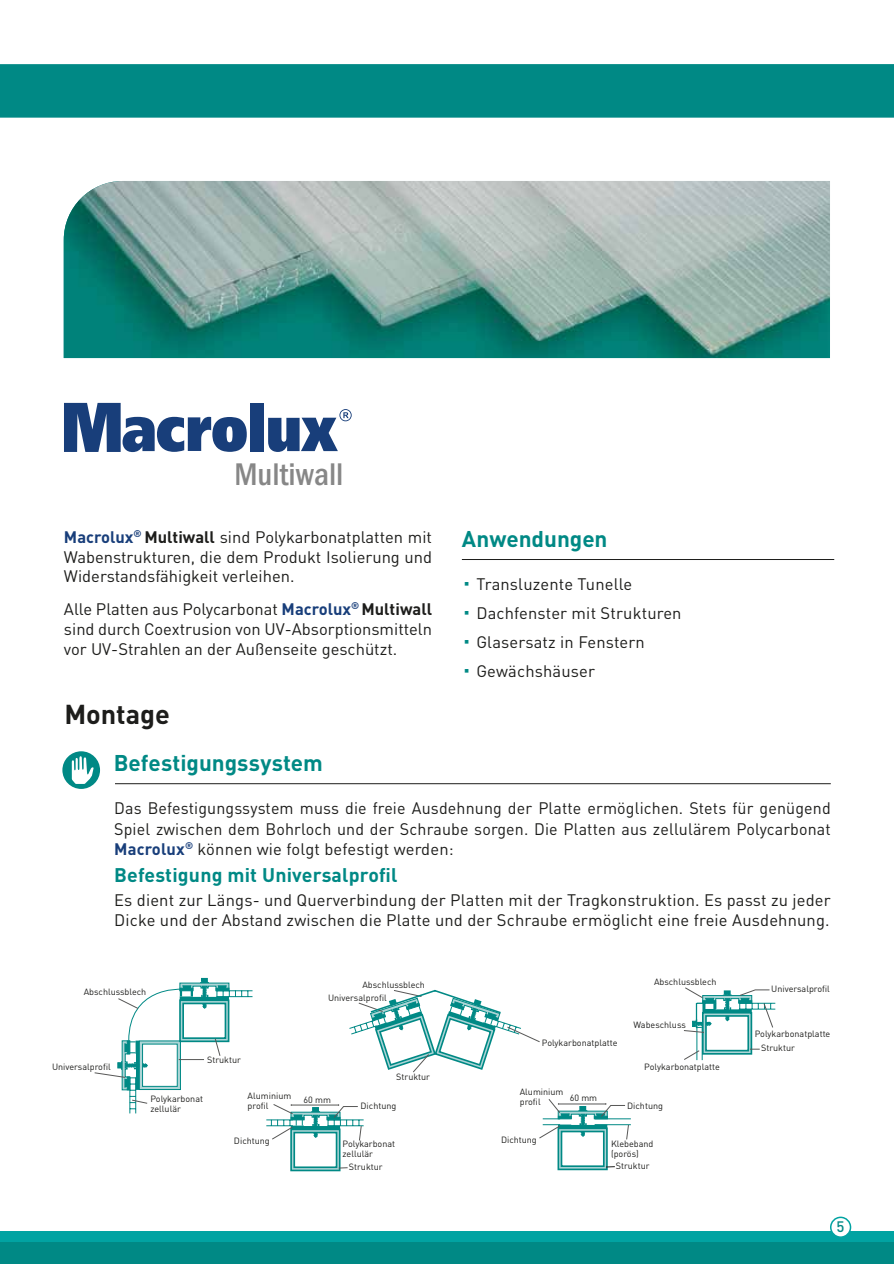
<style>
.page{position:relative;width:894px;height:1264px;background:#fff}
.page>*{position:absolute;margin:0;border:0;box-sizing:border-box;transform-origin:0 0}
.t1{font:500 condensed 32.4px "ITC Franklin Gothic Std";color:#878787}
.t2{font:700 27px "DIN Pro";letter-spacing:-.005em;color:#1d1d1b}
.t3{font:700 22.5px "DIN Pro";color:#008985}
.t4{font:700 19.5px "DIN Pro";letter-spacing:.01em;color:#008985}
.t5{font:16.5px/19.8px "DIN Pro";letter-spacing:.01em;color:#1d1d1b;text-align:justify}
.t6{font:500 15px "DIN Pro";color:#008985}
.t7{font:9px/9.8px "DIN Pro";color:#1d1d1b}
.s1{font-weight:700;color:#183e7a}
.s2{font-weight:700}
.s3{font-family:"Arial Unicode MS";color:#008985}
</style>
<div class="page">
<hr style="left:461px;top:559px;width:373px;height:1px;background:#1d1d1b">
<div style="left:62px;top:751px;width:38px;height:37px;background:#008985;border-radius:50%"></div>
<svg style="left:72px;top:756px;width:22px;height:27px"></svg>
<hr style="left:115px;top:783px;width:715px;height:1px;background:#1d1d1b">
<hr style="left:130px;top:1077px;width:1px;height:36px;background:#008985">
<hr style="left:135px;top:1077px;width:1px;height:36px;background:#008985">
<hr style="left:216px;top:990px;width:36px;height:1px;background:#008985">
<hr style="left:216px;top:996px;width:36px;height:1px;background:#008985">
<svg style="left:94px;top:977px;width:154px;height:132px"></svg>
<svg style="left:349px;top:989px;width:191px;height:83px"></svg>
<hr style="left:739px;top:1002px;width:36px;height:1px;background:#008985">
<hr style="left:739px;top:1008px;width:36px;height:1px;background:#008985">
<svg style="left:683px;top:987px;width:90px;height:72px"></svg>
<hr style="left:327px;top:1119px;width:36px;height:1px;background:#008985">
<hr style="left:327px;top:1125px;width:36px;height:1px;background:#008985">
<svg style="left:266px;top:1104px;width:96px;height:67px"></svg>
<hr style="left:594px;top:1118px;width:36px;height:1px;background:#008985">
<hr style="left:594px;top:1124px;width:36px;height:1px;background:#008985">
<svg style="left:539px;top:1099px;width:90px;height:71px"></svg>
<div style="left:0;top:1231px;width:893px;height:32px;background:#01a3a2"></div>
<div style="left:0;top:1242px;width:893px;height:21px;background:#008985"></div>
<div style="left:830px;top:1217px;width:20px;height:19px;background:#fff;border-radius:50%"></div>
<div style="left:829px;top:1216px;width:22px;height:21px;border:2px solid #01a3a2;border-radius:50%"></div>
<img style="left:64px;top:181px;width:765px;height:177px">
<div style="left:0;top:64px;width:893px;height:54px;background:#008985"></div>
<svg style="left:64px;top:403px;width:183px;height:49px"></svg>
<div style="left:250px;top:403px;width:13px;height:48px;background:#183e7a"></div>
<svg style="left:268px;top:409px;width:83px;height:43px"></svg>
<h1 class="t1" style="left:234px;top:455px;width:110px">Multiwall</h1>
<p class="t5" style="left:64px;top:526px;width:369px"><span class="s1">Macrolux</span><sup>®</sup> <span class="s2">Multiwall</span> sind Polykarbonatplatten mit Wabenstrukturen, die dem Produkt Isolierung und Widerstandsfähigkeit verleihen.</p>
<p class="t5" style="left:64px;top:598px;width:369px">Alle Platten aus Polycarbonat <span class="s1">Macrolux</span><sup>®</sup> <span class="s2">Multiwall </span>sind durch Coextrusion von UV-Absorptionsmitteln vor UV-Strahlen an der Außenseite geschützt.</p>
<h3 class="t3" style="left:461px;top:524px;width:147px">Anwendungen</h3>
<p class="t5" style="left:461px;top:573px;width:172px"><span class="s3">▪</span> Transluzente Tunelle</p>
<p class="t5" style="left:461px;top:602px;width:221px"><span class="s3">▪</span> Dachfenster mit Strukturen</p>
<p class="t5" style="left:461px;top:631px;width:184px"><span class="s3">▪</span> Glasersatz in Fenstern</p>
<p class="t5" style="left:461px;top:660px;width:135px"><span class="s3">▪</span> Gewächshäuser</p>
<h2 class="t2" style="left:64px;top:695px;width:107px">Montage</h2>
<h3 class="t3" style="left:114px;top:747px;width:211px">Befestigungssystem</h3>
<p class="t5" style="left:114px;top:796px;width:718px;line-height:20.4px">Das Befestigungssystem muss die freie Ausdehnung der Platte ermöglichen. Stets für genügend Spiel zwischen dem Bohrloch und der Schraube sorgen. Die Platten aus zellulärem Polycarbonat <span class="s1">Macrolux</span><sup>®</sup> können wie folgt befestigt werden:</p>
<p class="t4" style="left:114px;top:861px;width:285px">Befestigung mit Universalprofil</p>
<p class="t5" style="left:114px;top:889px;width:718px">Es dient zur Längs- und Querverbindung der Platten mit der Tragkonstruktion. Es passt zu jeder<br>Dicke und der Abstand zwischen die Platte und der Schraube ermöglicht eine freie Ausdehnung.</p>
<p class="t7" style="left:84px;top:986px;width:64px">Abschlussblech</p>
<p class="t7" style="left:328px;top:977px;width:98px;line-height:13.4px;text-indent:34px">Abschlussblech<br>Universalprofil</p>
<p class="t7" style="left:653px;top:975px;width:64px">Abschlussblech</p>
<p class="t7" style="left:771px;top:983px;width:60px">Universalprofil</p>
<p class="t7" style="left:633px;top:1019px;width:54px">Wabeschluss</p>
<p class="t7" style="left:541px;top:1037px;width:77px">Polykarbonatplatte</p>
<p class="t7" style="left:754px;top:1028px;width:77px">Polykarbonatplatte</p>
<p class="t7" style="left:760px;top:1042px;width:35px">Struktur</p>
<p class="t7" style="left:52px;top:1061px;width:60px">Universalprofil</p>
<p class="t7" style="left:207px;top:1054px;width:35px">Struktur</p>
<p class="t7" style="left:396px;top:1071px;width:35px">Struktur</p>
<p class="t7" style="left:644px;top:1060px;width:77px">Polykarbonatplatte</p>
<p class="t7" style="left:150px;top:1093px;width:54px">Polykarbonat zellulär</p>
<p class="t7" style="left:247px;top:1090px;width:45px">Aluminium profil</p>
<p class="t7" style="left:234px;top:1135px;width:37px">Dichtung</p>
<p class="t7" style="left:303px;top:1094px;width:29px">60 mm</p>
<p class="t7" style="left:360px;top:1100px;width:37px">Dichtung</p>
<p class="t7" style="left:342px;top:1138px;width:54px">Polykarbonat zellulär</p>
<p class="t7" style="left:519px;top:1086px;width:45px">Aluminium profil</p>
<p class="t7" style="left:569px;top:1092px;width:29px">60 mm</p>
<p class="t7" style="left:501px;top:1133px;width:37px">Dichtung</p>
<p class="t7" style="left:627px;top:1099px;width:37px">Dichtung</p>
<p class="t7" style="left:611px;top:1138px;width:44px">Klebeband (porös)</p>
<p class="t7" style="left:349px;top:1160px;width:35px">Struktur</p>
<p class="t7" style="left:615px;top:1160px;width:35px">Struktur</p>
<p class="t6" style="left:836px;top:1215px;width:9px">5</p>
</div>
